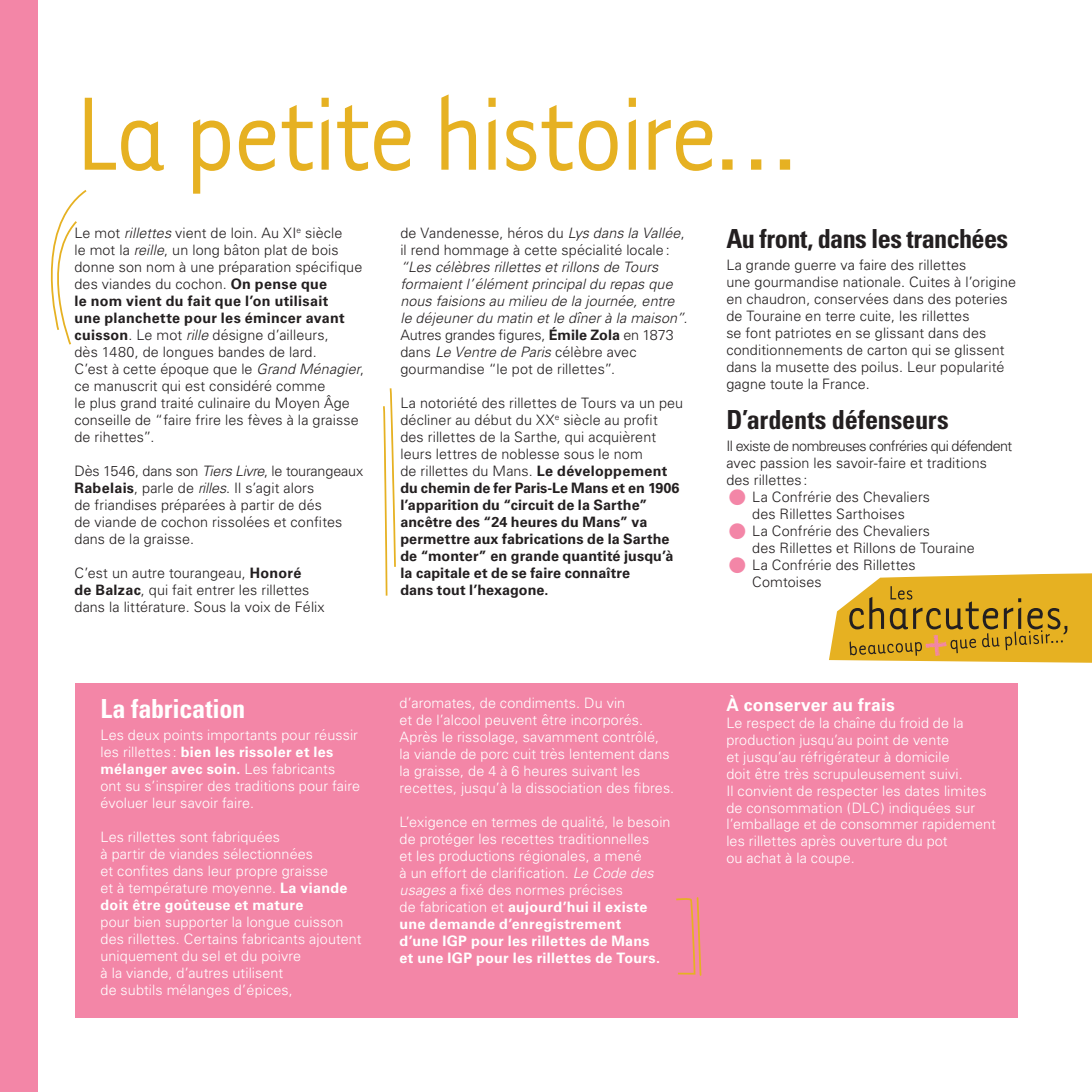
<style>
.page{position:relative;width:1092px;height:1092px;background:#fff}
.page>*{position:absolute;margin:0;border:0;box-sizing:border-box;transform-origin:0 0}
.t1{font:119.88px "Tarzana Narrow";letter-spacing:-.045em;color:#e6b122}
.t2{font:700 condensed 26.25px "Univers";letter-spacing:-.015em;color:#231f20}
.t3{font:700 condensed 26.25px "Univers";letter-spacing:-.01em;color:#fff}
.t4{font:700 17.5px "Univers CE";letter-spacing:.015em;color:#fff}
.t5{font:300 14.35px/17px "Univers CE";letter-spacing:.005em;color:#231f20}
.t6{font:300 14.35px/17px "Univers CE";letter-spacing:.01em;color:#fff}
.t7{font:700 14.35px/17px "Univers CE";letter-spacing:.005em;color:#231f20}
.t8{font:italic 300 14.35px/17px "Univers CE";letter-spacing:.005em;color:#231f20}
.s1{font-style:italic}
.s2{font-weight:700}
.s3{font-style:normal}
.s4{font-weight:700;font-style:normal}
.s5{font-weight:300}
.s6{font-size:43.75px;color:#f386a7}
</style>
<div class="page">
<div style="left:75px;top:683px;width:942px;height:334px;background:#f386a7"></div>
<div style="left:0;top:0;width:37px;height:1091px;background:#f386a7"></div>
<svg style="left:829px;top:573px;width:262px;height:90px"></svg>
<svg style="left:383px;top:388px;width:13px;height:208px"></svg>
<svg style="left:37px;top:188px;width:50px;height:158px"></svg>
<svg style="left:676px;top:897px;width:26px;height:79px"></svg>
<h1 class="t1" style="left:74px;top:84px;width:726px">La petite histoire…</h1>
<p class="t5" style="left:74px;top:226px;width:291px">Le mot <span class="s1">rillettes</span> vient de loin. Au XI<sup>e</sup> siècle<br>le mot la <span class="s1">reille</span>, un long bâton plat de bois donne son nom à une préparation spécifique des viandes du cochon. <span class="s2">On pense que<br>le nom vient du fait que l’on utilisait<br>une planchette pour les émincer avant cuisson</span>. Le mot <span class="s1">rille</span> désigne d’ailleurs,<br>dès 1480, de longues bandes de lard.<br>C’est à cette époque que le <span class="s1">Grand Ménagier</span>, ce manuscrit qui est considéré comme<br>le plus grand traité culinaire du Moyen Âge conseille de “faire frire les fèves à la graisse de rihettes”.</p>
<p class="t5" style="left:74px;top:464px;width:290px">Dès 1546, dans son <span class="s1">Tiers Livre</span>, le tourangeaux <span class="s2">Rabelais</span>, parle de <span class="s1">rilles</span>. Il s’agit alors<br>de friandises préparées à partir de dés<br>de viande de cochon rissolées et confites dans de la graisse.</p>
<p class="t5" style="left:74px;top:566px;width:252px">C’est un autre tourangeau, <span class="s2">Honoré<br>de Balzac</span>, qui fait entrer les rillettes dans la littérature. Sous la voix de Félix</p>
<h2 class="t3" style="left:100px;top:699px;width:146px">La fabrication</h2>
<p class="t6" style="left:100px;top:728px;width:261px">Les deux points importants pour réussir les rillettes : <span class="s2">bien les rissoler et les mélanger avec soin.</span> Les fabricants<br>ont su s’inspirer des traditions pour faire évoluer leur savoir faire.</p>
<p class="t6" style="left:100px;top:830px;width:248px">Les rillettes sont fabriquées<br>à partir de viandes sélectionnées<br>et confites dans leur propre graisse<br>et à température moyenne. <span class="s2">La viande doit être goûteuse et mature</span></p>
<p class="t6" style="left:100px;top:915px;width:263px">pour bien supporter la longue cuisson des rillettes. Certains fabricants ajoutent uniquement du sel et du poivre<br>à la viande, d’autres utilisent<br>de subtils mélanges d’épices,</p>
<p class="t5" style="left:400px;top:226px;width:286px">de Vandenesse, héros du <span class="s1">Lys dans la Vallée</span>, il rend hommage à cette spécialité locale :</p>
<p class="t8" style="left:400px;top:260px;width:288px">“Les célèbres rillettes et rillons de Tours formaient l’élément principal du repas que nous faisions au milieu de la journée, entre le déjeuner du matin et le dîner à la maison”.<br><span class="s3">Autres grandes figures,</span> <span class="s4">Émile Zola</span> <span class="s3">en 1873 dans</span> Le Ventre de Paris <span class="s3">célèbre avec gourmandise “le pot de rillettes”.</span></p>
<p class="t7" style="left:400px;top:396px;width:284px"><span class="s5">La notoriété des rillettes de Tours va un peu décliner au début du XX</span><sup>e</sup> <span class="s5">siècle au profit des rillettes de la Sarthe, qui acquièrent leurs lettres de noblesse sous le nom<br>de rillettes du Mans.</span> Le développement du chemin de fer Paris-Le Mans et en 1906 l’apparition du “circuit de la Sarthe” ancêtre des “24 heures du Mans” va permettre aux fabrications de la Sarthe de “monter” en grande quantité jusqu’à la capitale et de se faire connaître<br>dans tout l’hexagone.</p>
<p class="t6" style="left:399px;top:696px;width:276px">d’aromates, de condiments. Du vin<br>et de l’alcool peuvent être incorporés.<br>Après le rissolage, savamment contrôlé,<br>la viande de porc cuit très lentement dans la graisse, de 4 à 6 heures suivant les recettes, jusqu’à la dissociation des fibres.</p>
<p class="t6" style="left:399px;top:815px;width:272px">L’exigence en termes de qualité, le besoin de protéger les recettes traditionnelles<br>et les productions régionales, a mené<br>à un effort de clarification. <span class="s1">Le Code des usages</span> a fixé des normes précises<br>de fabrication et <span class="s2">aujourd’hui il existe une demande d’enregistrement<br>d’une IGP pour les rillettes de Mans<br>et une IGP pour les rillettes de Tours.</span></p>
<h2 class="t2" style="left:726px;top:229px;width:283px">Au front, dans les tranchées</h2>
<p class="t5" style="left:726px;top:258px;width:291px">La grande guerre va faire des rillettes<br>une gourmandise nationale. Cuites à l’origine en chaudron, conservées dans des poteries de Touraine en terre cuite, les rillettes<br>se font patriotes en se glissant dans des conditionnements de carton qui se glissent dans la musette des poilus. Leur popularité gagne toute la France.</p>
<h2 class="t2" style="left:726px;top:410px;width:224px">D’ardents défenseurs</h2>
<p class="t5" style="left:726px;top:439px;width:287px">Il existe de nombreuses confréries qui défendent avec passion les savoir-faire et traditions des rillettes :</p>
<p class="t5" style="left:726px;top:490px;width:205px;text-align:center"><span class="s6">•</span> La Confrérie des Chevaliers des Rillettes Sarthoises</p>
<p class="t5" style="left:752px;top:524px;width:224px;text-indent:-26px"><span class="s6">•</span> La Confrérie des Chevaliers<br>des Rillettes et Rillons de Touraine</p>
<p class="t5" style="left:752px;top:558px;width:165px;text-indent:-26px"><span class="s6">•</span> La Confrérie des Rillettes<br>Comtoises</p>
<p class="t4" style="left:726px;top:698px;width:170px">À conserver au frais</p>
<p class="t6" style="left:726px;top:715px;width:271px">Le respect de la chaîne du froid de la production jusqu’au point de vente<br>et jusqu’au réfrigérateur à domicile<br>doit être très scrupuleusement suivi.<br>Il convient de respecter les dates limites de consommation (DLC) indiquées sur l’emballage et de consommer rapidement les rillettes après ouverture du pot<br>ou achat à la coupe.</p>
</div>
